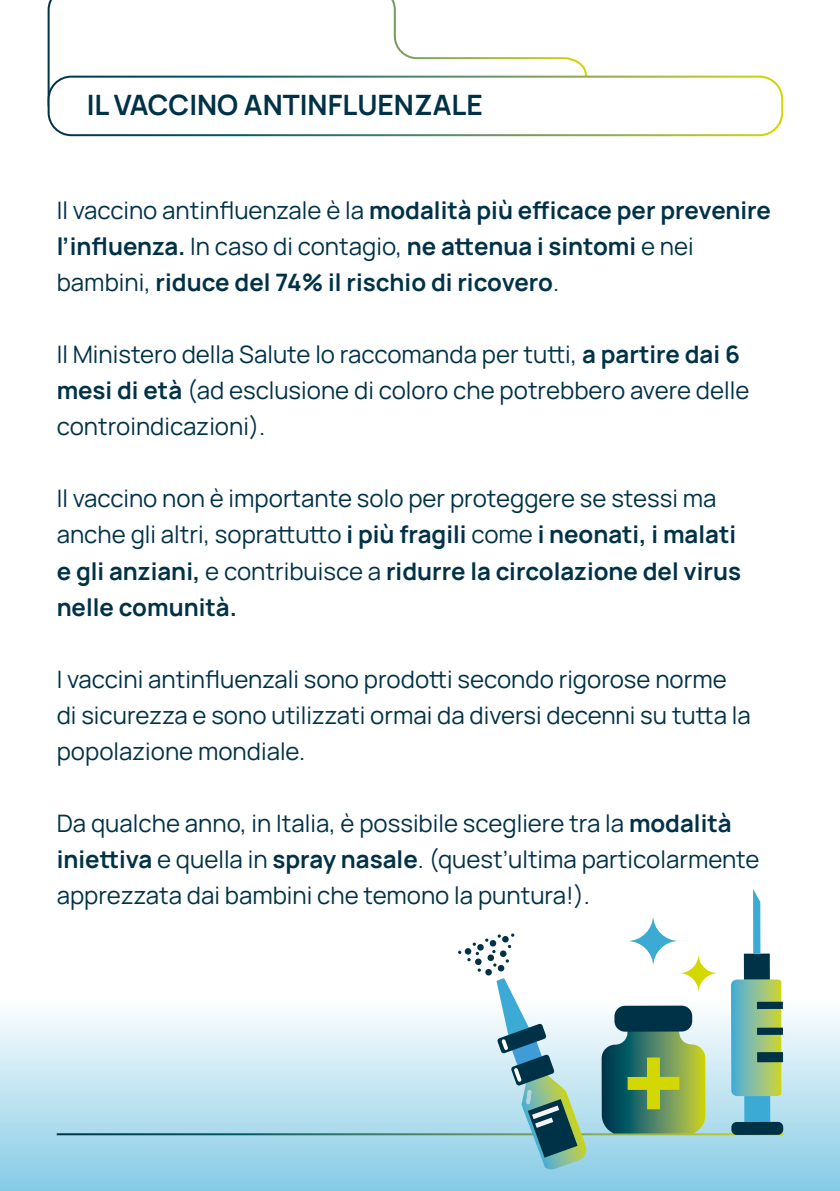
<style>
.page{position:relative;width:840px;height:1191px;background:#fff}
.page>*{position:absolute;margin:0;border:0;box-sizing:border-box;transform-origin:0 0}
.t1{font:700 28px "Manrope";color:#003247}
.t2{font:24px/36px "Manrope";color:#003247}
.t3{font:700 24px/36px "Manrope";color:#003247}
.s1{font-weight:400}
.s2{font-weight:700}
</style>
<div class="page">
<div style="left:0;top:986px;width:839px;height:205px;background:linear-gradient(to bottom,#fff,#85cbe4)"></div>
<svg style="left:47px;top:0;width:541px;height:128px"></svg>
<hr style="left:57px;top:1133px;width:725px;height:2px;background:#fff">
<div style="left:49px;top:77px;width:732px;height:58px;background:#fff;border-radius:23px"></div>
<div style="left:48px;top:76px;width:734px;height:60px;border:2px solid #fff;border-radius:23px"></div>
<svg style="left:678px;top:953px;width:39px;height:39px"></svg>
<svg style="left:627px;top:915px;width:51px;height:51px"></svg>
<svg style="left:601px;top:1018px;width:104px;height:115px;background:#639169"></svg>
<div style="left:614px;top:1005px;width:77px;height:26px;background:#003247;border-radius:11px"></div>
<div style="left:646px;top:1057px;width:13px;height:52px;background:#d3d800"></div>
<div style="left:627px;top:1076px;width:52px;height:14px;background:#d3d800"></div>
<svg style="left:730px;top:979px;width:50px;height:117px;background:#89bf99"></svg>
<div style="left:743px;top:1096px;width:26px;height:26px;background:#3babd5"></div>
<div style="left:731px;top:1121px;width:51px;height:14px;background:#003247;border-radius:5px"></div>
<div style="left:743px;top:953px;width:26px;height:26px;background:#003247"></div>
<svg style="left:753px;top:889px;width:7px;height:64px"></svg>
<div style="left:756px;top:1001px;width:26px;height:8px;background:#003247"></div>
<div style="left:756px;top:1027px;width:26px;height:8px;background:#003247"></div>
<div style="left:756px;top:1052px;width:26px;height:10px;background:#003247"></div>
<svg style="left:496px;top:978px;width:91px;height:192px"></svg>
<svg style="left:484px;top:968px;width:8px;height:8px"></svg>
<svg style="left:464px;top:947px;width:7px;height:8px"></svg>
<svg style="left:467px;top:933px;width:47px;height:39px"></svg>
<p class="t1" style="left:87px;top:86px;width:397px">IL VACCINO ANTINFLUENZALE</p>
<p class="t3" style="left:57px;top:192px;width:715px"><span class="s1">Il vaccino antinfluenzale è la</span> modalità più efficace per prevenire l’influenza. <span class="s1">In caso di contagio,</span> ne attenua i sintomi <span class="s1">e nei bambini,</span> riduce del 74% il rischio di ricovero<span class="s1">.</span></p>
<p class="t2" style="left:57px;top:336px;width:693px">Il Ministero della Salute lo raccomanda per tutti, <span class="s2">a partire dai 6 mesi di età</span> (ad esclusione di coloro che potrebbero avere delle controindicazioni).</p>
<p class="t2" style="left:57px;top:480px;width:685px">Il vaccino non è importante solo per proteggere se stessi ma anche gli altri, soprattutto <span class="s2">i più fragili</span> come <span class="s2">i neonati, i malati e gli anziani,</span> e contribuisce a <span class="s2">ridurre la circolazione del virus nelle comunità.</span></p>
<p class="t2" style="left:57px;top:660px;width:695px">I vaccini antinfluenzali sono prodotti secondo rigorose norme di sicurezza e sono utilizzati ormai da diversi decenni su tutta la popolazione mondiale.</p>
<p class="t2" style="left:57px;top:804px;width:703px">Da qualche anno, in Italia, è possibile scegliere tra la <span class="s2">modalità iniettiva</span> e quella in <span class="s2">spray nasale</span>. (quest’ultima particolarmente apprezzata dai bambini che temono la puntura!).</p>
</div>
